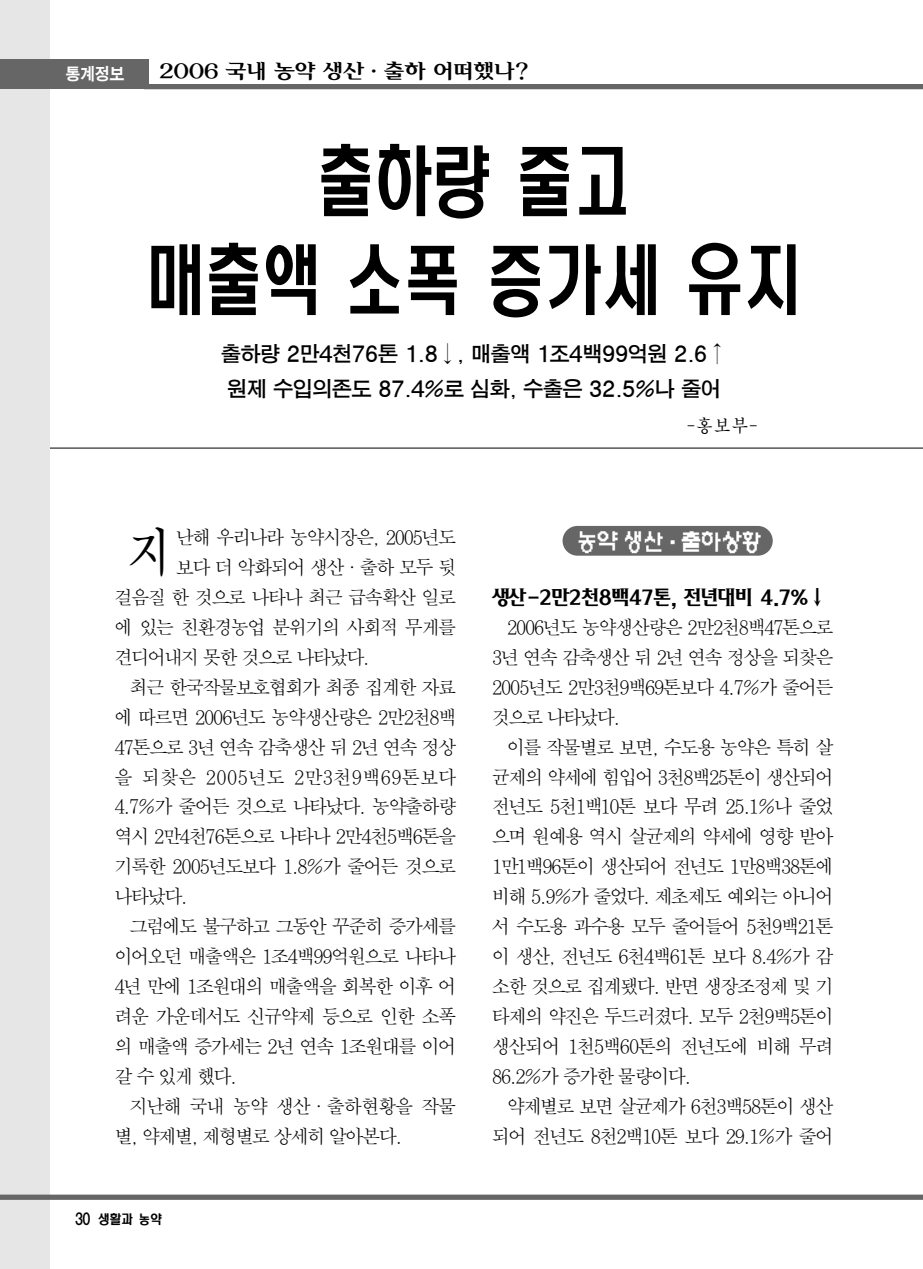
<style>
.page{position:relative;width:923px;height:1269px;background:#fff}
.page>*{position:absolute;margin:0;border:0;box-sizing:border-box;transform-origin:0 0}
.t1{font:77px/98.9px "Cstre L";letter-spacing:-.115em;color:#000;text-align:center;scale:.85 1}
.t2{font:52.5px "SM Amu T";color:#000;scale:.8 1}
.t3{font:21px/35px "SM Ago T";letter-spacing:-.07em;color:#000;text-align:center}
.t4{font:20.12px "Iris L";letter-spacing:-.075em;color:#000;scale:1.1 1}
.t5{font:19.25px/29.9px "SM Amu S";letter-spacing:-.12em;color:#000;text-align:justify}
.t6{font:19.25px "Gasi B";letter-spacing:-.085em;color:#000}
.t7{font:19.25px "SM Amu S";letter-spacing:-.035em;color:#000}
.t8{font:19.25px "SM Amu S";letter-spacing:-.095em;color:#000}
.t9{font:17.5px "SM Amu T";color:#000;scale:.9 1}
.t10{font:17.5px "SM Ago K";color:#fff;scale:.9 1}
.t11{font:12.78px "Cstre L";color:#000}
.s1{font-size:14px}
</style>
<div class="page">
<hr style="left:37px;top:448px;width:885px;height:1px;background:#000">
<div style="left:0;top:0;width:50px;height:1269px;background:#e6e6e6"></div>
<div style="left:0;top:60px;width:149px;height:29px;background:#666"></div>
<div style="left:144px;top:84px;width:778px;height:5px;background:#666"></div>
<div style="left:0;top:1194px;width:922px;height:6px;background:#666"></div>
<div style="left:562px;top:526px;width:210px;height:30px;background:#666;border-radius:15px"></div>
<img style="left:576px;top:531px;width:19px;height:25px">
<img style="left:595px;top:531px;width:23px;height:25px">
<img style="left:621px;top:531px;width:19px;height:25px">
<img style="left:640px;top:531px;width:20px;height:25px">
<img style="left:660px;top:532px;width:19px;height:24px">
<img style="left:679px;top:531px;width:19px;height:25px">
<img style="left:698px;top:531px;width:21px;height:25px">
<img style="left:719px;top:531px;width:19px;height:25px">
<img style="left:738px;top:531px;width:23px;height:25px">
<p class="t10" style="left:65px;top:66px;width:68px">통계정보</p>
<p class="t4" style="left:159px;top:62px;width:339px">2006 국내 농약 생산·출하 어떠했나?</p>
<h1 class="t1" style="left:143px;top:136px;width:780px">출하량 줄고<br>매출액 소폭 증가세 유지</h1>
<p class="t3" style="left:220px;top:337px;width:508px">출하량 2만4천76톤 1.8↓, 매출액 1조4백99억원 2.6↑ 원제 수입의존도 87.4%로 심화, 수출은 32.5%나 줄어</p>
<p class="t9" style="left:687px;top:418px;width:80px">- 홍보부-</p>
<h2 class="t2" style="left:129px;top:528px;width:54px">지</h2>
<p class="t5" style="left:175px;top:523px;width:283px">난해 우리나라 농약시장은, 2005년도</p>
<p class="t5" style="left:175px;top:553px;width:283px">보다 더 악화되어 생산·출하 모두 뒷</p>
<p class="t5" style="left:114px;top:583px;width:344px">걸음질 한 것으로 나타나 최근 급속확산 일로</p>
<p class="t5" style="left:114px;top:613px;width:344px">에 있는 친환경농업 분위기의 사회적 무게를</p>
<p class="t5" style="left:114px;top:643px;width:257px">견디어내지 못한 것으로 나타났다.</p>
<p class="t5" style="left:129px;top:673px;width:329px">최근 한국작물보호협회가 최종 집계한 자료</p>
<p class="t5" style="left:114px;top:703px;width:344px">에 따르면 2006년도 농약생산량은 2만2천8백</p>
<p class="t5" style="left:114px;top:733px;width:344px">47톤으로 3년 연속 감축생산 뒤 2년 연속 정상</p>
<p class="t7" style="left:114px;top:768px;width:344px">을 되찾은 2005년도 2만3천9백69톤보다</p>
<p class="t5" style="left:114px;top:793px;width:344px">4.7%가 줄어든 것으로 나타났다. 농약출하량</p>
<p class="t5" style="left:114px;top:823px;width:344px">역시 2만4천76톤으로 나타나 2만4천5백6톤을</p>
<p class="t5" style="left:114px;top:853px;width:344px">기록한 2005년도보다 1.8%가 줄어든 것으로</p>
<p class="t5" style="left:114px;top:882px;width:75px">나타났다.</p>
<p class="t5" style="left:129px;top:912px;width:329px">그럼에도 불구하고 그동안 꾸준히 증가세를</p>
<p class="t5" style="left:114px;top:942px;width:344px">이어오던 매출액은 1조4백99억원으로 나타나</p>
<p class="t5" style="left:114px;top:972px;width:344px">4년 만에 1조원대의 매출액을 회복한 이후 어</p>
<p class="t5" style="left:114px;top:1002px;width:344px">려운 가운데서도 신규약제 등으로 인한 소폭</p>
<p class="t5" style="left:114px;top:1032px;width:344px">의 매출액 증가세는 2년 연속 1조원대를 이어</p>
<p class="t5" style="left:114px;top:1062px;width:124px">갈수있게했다.</p>
<p class="t8" style="left:129px;top:1097px;width:329px">지난해 국내 농약 생산·출하현황을 작물</p>
<p class="t5" style="left:114px;top:1122px;width:290px">별, 약제별, 제형별로 상세히 알아본다.</p>
<p class="t11" style="left:74px;top:1213px;width:90px"><span class="s1">30</span> 생활과 농약</p>
<p class="t6" style="left:491px;top:588px;width:337px">생산-2만2천8백47톤, 전년대비 4.7%↓</p>
<p class="t5" style="left:491px;top:613px;width:344px;text-indent:15px">2006년도 농약생산량은 2만2천8백47톤으로 3년 연속 감축생산 뒤 2년 연속 정상을 되찾은 2005년도 2만3천9백69톤보다 4.7%가 줄어든 것으로 나타났다.</p>
<p class="t5" style="left:491px;top:733px;width:344px;text-indent:15px">이를 작물별로 보면, 수도용 농약은 특히 살 균제의 약세에 힘입어 3천8백25톤이 생산되어 전년도 5천1백10톤 보다 무려 25.1%나 줄었 으며 원예용 역시 살균제의 약세에 영향 받아 1만1백96톤이 생산되어 전년도 1만8백38톤에 비해 5.9%가 줄었다. 제초제도 예외는 아니어 서 수도용 과수용 모두 줄어들어 5천9백21톤 이 생산, 전년도 6천4백61톤 보다 8.4%가 감 소한 것으로 집계됐다. 반면 생장조정제 및 기 타제의 약진은 두드러졌다. 모두 2천9백5톤이 생산되어 1천5백60톤의 전년도에 비해 무려 86.2%가 증가한 물량이다.</p>
<p class="t5" style="left:491px;top:1092px;width:344px;text-align:right">약제별로 보면 살균제가 6천3백58톤이 생산 되어 전년도 8천2백10톤 보다 29.1%가 줄어</p>
</div>
